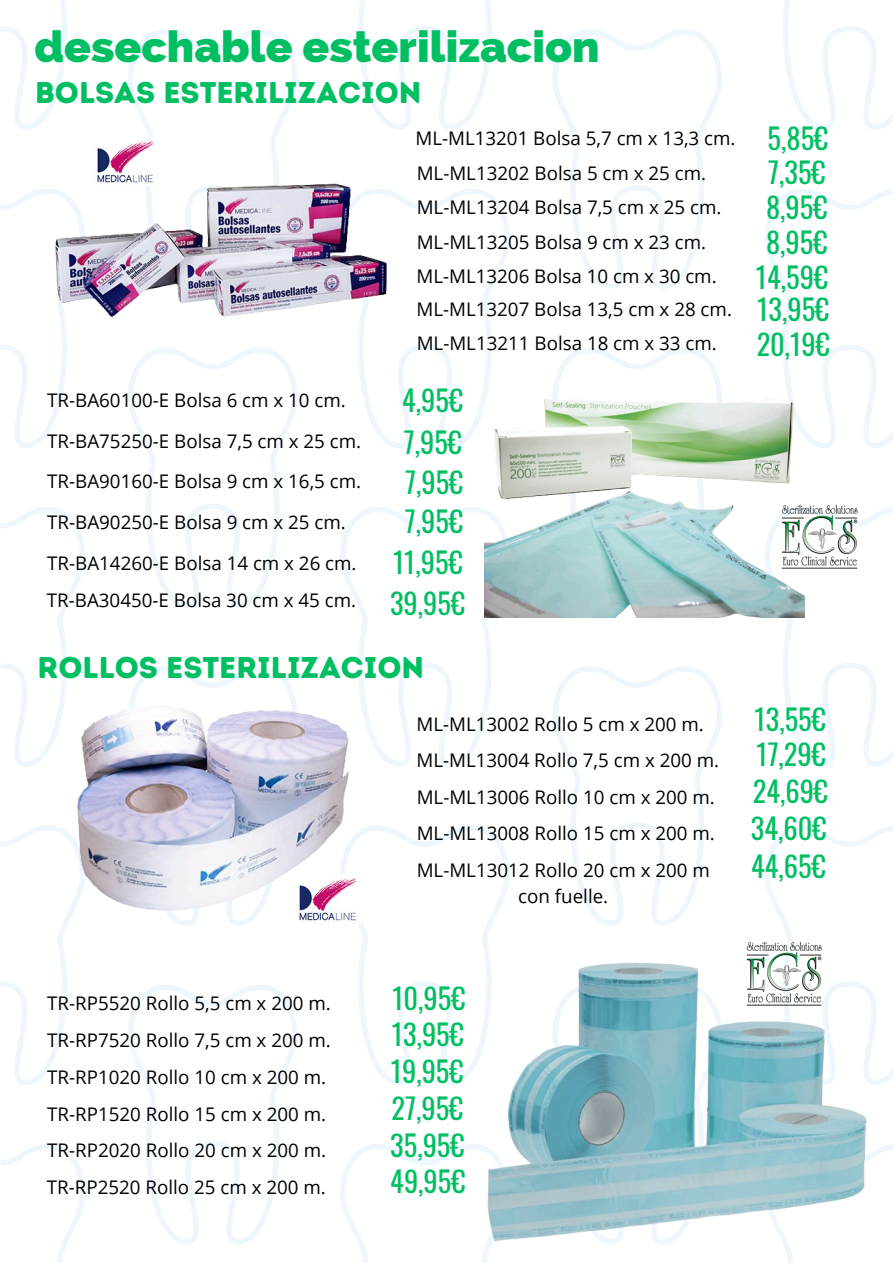
<style>
.page{position:relative;width:893px;height:1263px;background:#fff}
.page>*{position:absolute;margin:0;border:0;box-sizing:border-box;transform-origin:0 0}
.t1{font:800 44.17px "Raleway";color:#00bf63}
.t2{font:30px "Intro Rust Base";color:#00bf63}
.t3{font:28.42px "Oswald";color:#00bf63}
.t4{font:18.75px "Open Sans";color:#000}
</style>
<div class="page">
<svg style="left:783px;top:0;width:110px;height:130px"></svg>
<svg style="left:552px;top:30px;width:170px;height:259px"></svg>
<svg style="left:358px;top:0;width:134px;height:130px"></svg>
<svg style="left:0;top:0;width:67px;height:130px"></svg>
<svg style="left:128px;top:30px;width:170px;height:53px"></svg>
<svg style="left:765px;top:189px;width:128px;height:259px"></svg>
<svg style="left:556px;top:348px;width:163px;height:30px"></svg>
<svg style="left:375px;top:189px;width:135px;height:259px"></svg>
<svg style="left:0;top:189px;width:50px;height:259px"></svg>
<svg style="left:138px;top:430px;width:150px;height:159px"></svg>
<svg style="left:764px;top:507px;width:129px;height:259px"></svg>
<svg style="left:552px;top:666px;width:170px;height:260px"></svg>
<svg style="left:340px;top:507px;width:170px;height:259px"></svg>
<svg style="left:0;top:507px;width:85px;height:82px"></svg>
<svg style="left:765px;top:826px;width:128px;height:252px"></svg>
<svg style="left:362px;top:826px;width:148px;height:259px"></svg>
<svg style="left:14px;top:1025px;width:50px;height:60px"></svg>
<svg style="left:128px;top:1025px;width:170px;height:219px"></svg>
<svg style="left:340px;top:1144px;width:148px;height:119px"></svg>
<svg style="left:0;top:1144px;width:85px;height:119px"></svg>
<img style="left:47px;top:83px;width:347px;height:347px">
<img style="left:485px;top:378px;width:319px;height:239px">
<img style="left:0;top:589px;width:431px;height:436px">
<img style="left:463px;top:942px;width:428px;height:320px">
<img style="left:89px;top:137px;width:69px;height:48px">
<img style="left:291px;top:875px;width:69px;height:48px">
<img style="left:777px;top:486px;width:86px;height:88px">
<img style="left:741px;top:923px;width:87px;height:88px">
<p class="t1" style="left:35px;top:21px;width:566px">desechable esterilizacion</p>
<p class="t2" style="left:35px;top:74px;width:388px">BOLSAS ESTERILIZACION</p>
<h2 class="t4" style="left:415px;top:125px;width:322px">ML-ML13201 Bolsa 5,7 cm x 13,3 cm.</h2>
<h2 class="t4" style="left:417px;top:160px;width:291px">ML-ML13202 Bolsa 5 cm x 25 cm.</h2>
<p class="t4" style="left:417px;top:194px;width:306px">ML-ML13204 Bolsa 7,5 cm x 25 cm.</p>
<h2 class="t4" style="left:417px;top:229px;width:291px">ML-ML13205 Bolsa 9 cm x 23 cm.</h2>
<p class="t4" style="left:416px;top:263px;width:302px">ML-ML13206 Bolsa 10 cm x 30 cm.</p>
<p class="t4" style="left:416px;top:296px;width:317px">ML-ML13207 Bolsa 13,5 cm x 28 cm.</p>
<h2 class="t3" style="left:767px;top:116px;width:62px">5,85€</h2>
<p class="t3" style="left:768px;top:150px;width:59px">7,35€</p>
<h2 class="t3" style="left:766px;top:185px;width:63px">8,95€</h2>
<p class="t3" style="left:766px;top:220px;width:63px">8,95€</p>
<h2 class="t3" style="left:756px;top:255px;width:74px">14,59€</h2>
<p class="t3" style="left:757px;top:287px;width:74px">13,95€</p>
<p class="t4" style="left:47px;top:387px;width:300px">TR-BA60100-E Bolsa 6 cm x 10 cm.</p>
<h2 class="t4" style="left:47px;top:428px;width:315px">TR-BA75250-E Bolsa 7,5 cm x 25 cm.</h2>
<p class="t4" style="left:47px;top:468px;width:315px">TR-BA90160-E Bolsa 9 cm x 16,5 cm.</p>
<h2 class="t4" style="left:47px;top:509px;width:300px">TR-BA90250-E Bolsa 9 cm x 25 cm.</h2>
<p class="t4" style="left:47px;top:550px;width:311px">TR-BA14260-E Bolsa 14 cm x 26 cm.</p>
<p class="t4" style="left:47px;top:587px;width:311px">TR-BA30450-E Bolsa 30 cm x 45 cm.</p>
<h2 class="t4" style="left:417px;top:330px;width:302px">ML-ML13211 Bolsa 18 cm x 33 cm.</h2>
<p class="t3" style="left:756px;top:322px;width:75px">20,19€</p>
<p class="t3" style="left:402px;top:378px;width:62px">4,95€</p>
<h2 class="t3" style="left:404px;top:420px;width:60px">7,95€</h2>
<p class="t3" style="left:405px;top:460px;width:60px">7,95€</p>
<p class="t3" style="left:405px;top:499px;width:60px">7,95€</p>
<h2 class="t3" style="left:393px;top:540px;width:71px">11,95€</h2>
<p class="t3" style="left:390px;top:581px;width:77px">39,95€</p>
<h2 class="t2" style="left:38px;top:649px;width:388px">ROLLOS ESTERILIZACION</h2>
<h2 class="t4" style="left:416px;top:711px;width:289px">ML-ML13002 Rollo 5 cm x 200 m.</h2>
<p class="t4" style="left:47px;top:990px;width:285px">TR-RP5520 Rollo 5,5 cm x 200 m.</p>
<p class="t4" style="left:47px;top:1027px;width:285px">TR-RP7520 Rollo 7,5 cm x 200 m.</p>
<p class="t4" style="left:47px;top:1064px;width:280px">TR-RP1020 Rollo 10 cm x 200 m.</p>
<p class="t4" style="left:47px;top:1100px;width:280px">TR-RP1520 Rollo 15 cm x 200 m.</p>
<h2 class="t4" style="left:47px;top:1137px;width:280px">TR-RP2020 Rollo 20 cm x 200 m.</h2>
<h2 class="t4" style="left:47px;top:1174px;width:280px">TR-RP2520 Rollo 25 cm x 200 m.</h2>
<h2 class="t4" style="left:416px;top:747px;width:304px">ML-ML13004 Rollo 7,5 cm x 200 m.</h2>
<p class="t4" style="left:417px;top:784px;width:300px">ML-ML13006 Rollo 10 cm x 200 m.</p>
<h2 class="t4" style="left:417px;top:820px;width:300px">ML-ML13008 Rollo 15 cm x 200 m.</h2>
<p class="t4" style="left:417px;top:856px;width:295px">ML-ML13012 Rollo 20 cm x 200 m</p>
<h2 class="t4" style="left:518px;top:882px;width:91px">con fuelle.</h2>
<p class="t3" style="left:392px;top:975px;width:75px">10,95€</p>
<h2 class="t3" style="left:392px;top:1012px;width:74px">13,95€</h2>
<p class="t3" style="left:391px;top:1049px;width:74px">19,95€</p>
<h2 class="t3" style="left:391px;top:1086px;width:73px">27,95€</h2>
<p class="t3" style="left:390px;top:1122px;width:76px">35,95€</p>
<h2 class="t3" style="left:390px;top:1159px;width:77px">49,95€</h2>
<h2 class="t3" style="left:754px;top:697px;width:73px">13,55€</h2>
<p class="t3" style="left:756px;top:732px;width:71px">17,29€</p>
<h2 class="t3" style="left:753px;top:769px;width:77px">24,69€</h2>
<p class="t3" style="left:751px;top:806px;width:77px">34,60€</p>
<h2 class="t3" style="left:751px;top:844px;width:76px">44,65€</h2>
</div>
